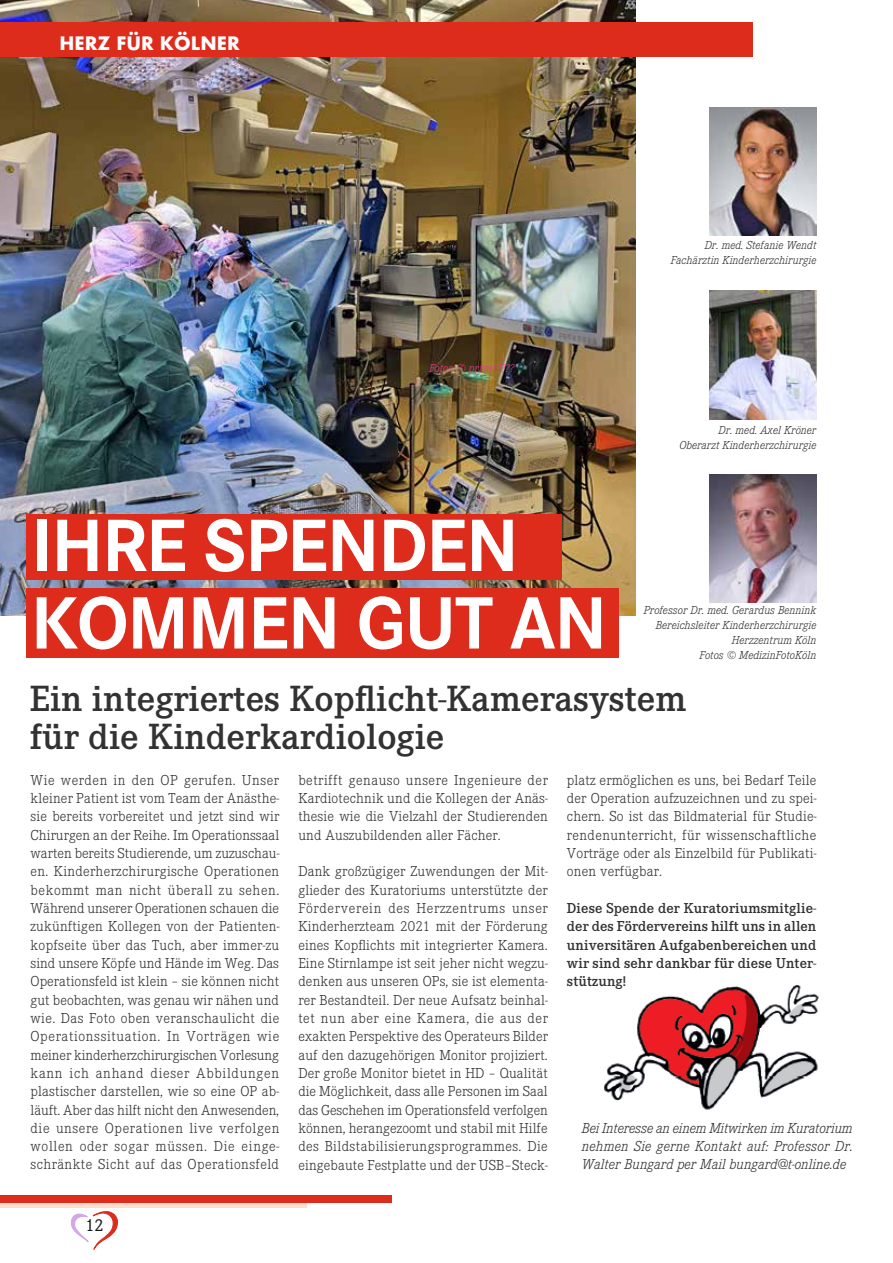
<style>
.page{position:relative;width:893px;height:1263px;background:#fff}
.page>*{position:absolute;margin:0;border:0;box-sizing:border-box;transform-origin:0 0}
.t1{font:700 76.8px/77.6px "Corporate S";letter-spacing:-.02em;color:#fff}
.t2{font:600 37.8px/37.8px "Corporate E";color:#323232}
.t3{font:700 18px "Futura";color:#fff}
.t4{font:18px "Corporate E";color:#151616}
.t5{font:300 15px/18.3px "Corporate E";letter-spacing:.01em;color:#323232;text-align:justify}
.t6{font:600 15px/18.3px "Corporate E";letter-spacing:.01em;color:#323232;text-align:justify}
.t7{font:italic 300 15px/18.3px "Corporate E";color:#323232;text-align:justify}
.t8{font:italic 300 12px/15px "Corporate E";color:#323232;text-align:right}
.t9{font:italic 300 12px "Corporate E";color:#e43793}
</style>
<div class="page">
<svg style="left:71px;top:1211px;width:47px;height:38px"></svg>
<svg style="left:0;top:1202px;width:306px;height:6px;background:#f9bfae"></svg>
<div style="left:0;top:1195px;width:391px;height:7px;background:#dd2b1c"></div>
<img style="left:604px;top:985px;width:215px;height:125px">
<img style="left:0;top:0;width:636px;height:616px">
<div style="left:26px;top:515px;width:535px;height:65px;background:#dd2b1c"></div>
<div style="left:26px;top:588px;width:592px;height:69px;background:#dd2b1c"></div>
<div style="left:0;top:23px;width:753px;height:34px;background:#dd2b1c"></div>
<img style="left:709px;top:108px;width:107px;height:128px">
<img style="left:709px;top:474px;width:107px;height:128px">
<img style="left:709px;top:291px;width:107px;height:128px">
<p class="t3" style="left:60px;top:30px;width:182px">HERZ FÜR KÖLNER</p>
<p class="t9" style="left:429px;top:361px;width:87px">Fotos © privat????</p>
<p class="t8" style="left:671px;top:238px;width:147px">Dr. med. Stefanie Wendt<br>Fachärztin Kinderherzchirurgie</p>
<p class="t8" style="left:679px;top:422px;width:139px">Dr. med. Axel Kröner<br>Oberarzt Kinderherzchirurgie</p>
<h1 class="t1" style="left:31px;top:504px;width:578px">IHRE SPENDEN<br>KOMMEN GUT AN</h1>
<h2 class="t2" style="left:30px;top:679px;width:658px">Ein integriertes Kopflicht-Kamerasystem für die Kinderkardiologie</h2>
<p class="t5" style="left:31px;top:770px;width:250px">Wie werden in den OP gerufen. Unser kleiner Patient ist vom Team der Anästhe&shy;sie bereits vorbereitet und jetzt sind wir Chirurgen an der Reihe. Im Operationssaal warten bereits Studierende, um zuzuschau&shy;en. Kinderherzchirurgische Operationen bekommt man nicht überall zu sehen.<br>Während unserer Operationen schauen die zukünftigen Kollegen von der Patienten&shy;kopfseite über das Tuch, aber immer-zu sind unsere Köpfe und Hände im Weg. Das Operationsfeld ist klein – sie können nicht gut beobachten, was genau wir nähen und wie. Das Foto oben veranschaulicht die Operationssituation. In Vorträgen wie meiner kinderherzchirurgischen Vorlesung kann ich anhand dieser Abbildungen plastischer darstellen, wie so eine OP ab&shy;läuft. Aber das hilft nicht den Anwesenden, die unsere Operationen live verfolgen wollen oder sogar müssen. Die einge&shy;schränkte Sicht auf das Operationsfeld</p>
<p class="t5" style="left:298px;top:770px;width:251px">betrifft genauso unsere Ingenieure der Kardiotechnik und die Kollegen der Anäs&shy;thesie wie die Vielzahl der Studierenden und Auszubildenden aller Fächer.</p>
<p class="t8" style="left:644px;top:603px;width:174px">Professor Dr. med. Gerardus Bennink<br>Bereichsleiter Kinderherzchirurgie<br>Herzzentrum Köln<br>Fotos © MedizinFotoKöln</p>
<p class="t5" style="left:567px;top:770px;width:251px">platz ermöglichen es uns, bei Bedarf Teile der Operation aufzuzeichnen und zu spei&shy;chern. So ist das Bildmaterial für Studie&shy;rendenunterricht, für wissenschaftliche Vorträge oder als Einzelbild für Publikati&shy;onen verfügbar.</p>
<p class="t6" style="left:567px;top:898px;width:251px">Diese Spende der Kuratoriumsmitglie&shy;der des Fördervereins hilft uns in allen universitären Aufgabenbereichen und wir sind sehr dankbar für diese Unter&shy;stützung!</p>
<p class="t5" style="left:298px;top:862px;width:251px">Dank großzügiger Zuwendungen der Mit&shy;glieder des Kuratoriums unterstützte der Förderverein des Herzzentrums unser Kinderherzteam 2021 mit der Förderung eines Kopflichts mit integrierter Kamera.<br>Eine Stirnlampe ist seit jeher nicht wegzu&shy;denken aus unseren OPs, sie ist elementa&shy;rer Bestandteil. Der neue Aufsatz beinhal&shy;tet nun aber eine Kamera, die aus der exakten Perspektive des Operateurs Bilder auf den dazugehörigen Monitor projiziert.<br>Der große Monitor bietet in HD – Qualität die Möglichkeit, dass alle Personen im Saal das Geschehen im Operationsfeld verfolgen können, herangezoomt und stabil mit Hilfe des Bildstabilisierungsprogrammes. Die eingebaute Festplatte und der USB–Steck-</p>
<p class="t7" style="left:582px;top:1118px;width:273px">Bei Interesse an einem Mitwirken im Kuratorium nehmen Sie gerne Kontakt auf: Professor Dr.<br>Walter Bungard per Mail bungard@t-online.de</p>
<p class="t4" style="left:86px;top:1214px;width:20px">12</p>
</div>
